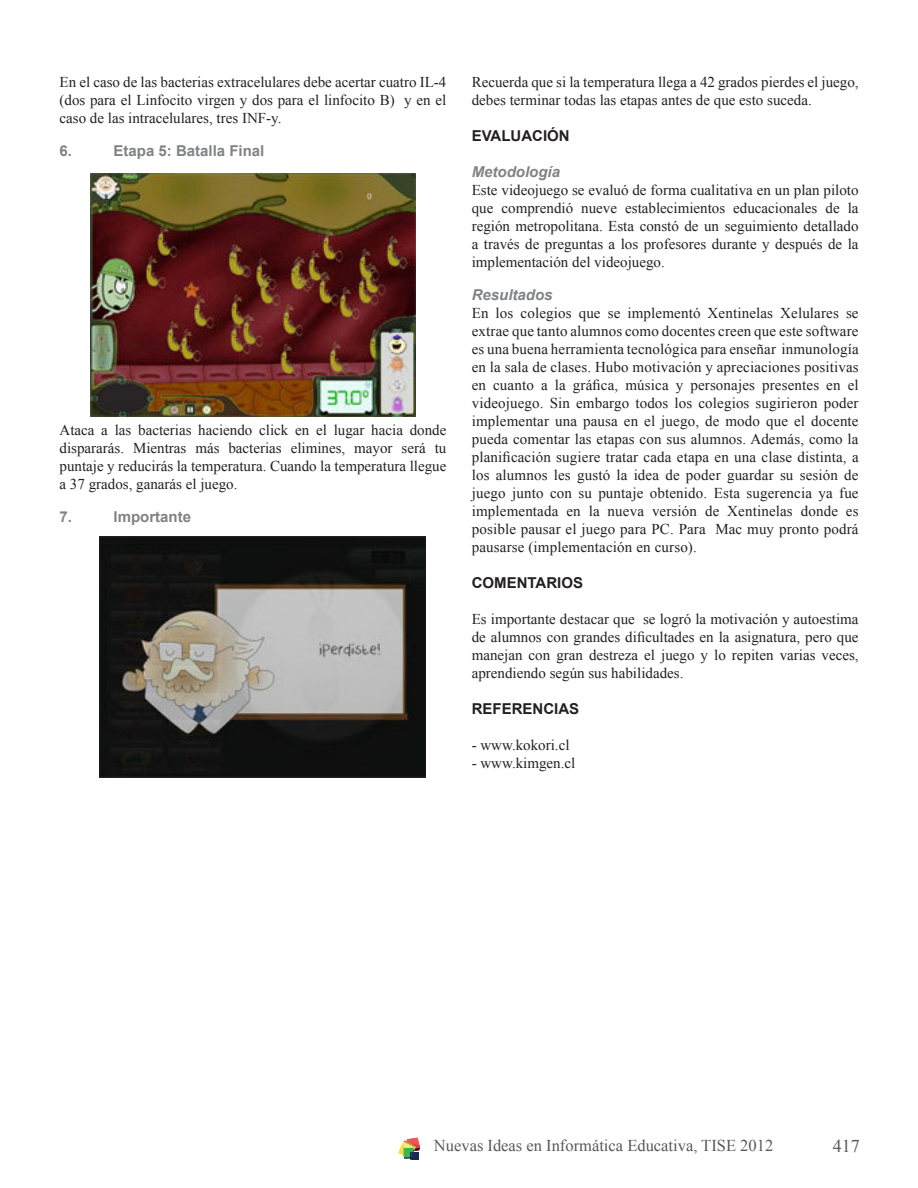
<style>
.page{position:relative;width:918px;height:1188px;background:#fff}
.page>*{position:absolute;margin:0;border:0;box-sizing:border-box;transform-origin:0 0}
.t1{font:18px "Times New Roman";color:#57585a}
.t2{font:16.5px "Times New Roman";color:#57585a}
.t3{font:15px/18px "Times New Roman";color:#231f20;text-align:justify}
.t4{font:700 15px "Arial";color:#808285}
.t5{font:700 15px "Arial";color:#231f20}
.t6{font:italic 700 15px "Arial";color:#808285}
</style>
<div class="page">
<svg style="left:398px;top:1138px;width:22px;height:22px"></svg>
<img style="left:90px;top:174px;width:326px;height:243px">
<img style="left:100px;top:536px;width:325px;height:242px">
<p class="t3" style="left:60px;top:74px;width:388px">En el caso de las bacterias extracelulares debe acertar cuatro IL-4 (dos para el Linfocito virgen y dos para el linfocito B) y en el caso de las intracelulares, tres INF-y.</p>
<p class="t4" style="left:60px;top:145px;width:14px">6.</p>
<p class="t4" style="left:114px;top:145px;width:152px">Etapa 5: Batalla Final</p>
<p class="t3" style="left:60px;top:422px;width:388px">Ataca a las bacterias haciendo click en el lugar hacia donde dispararás. Mientras más bacterias elimines, mayor será tu puntaje y reducirás la temperatura. Cuando la temperatura llegue a 37 grados, ganarás el juego.</p>
<p class="t4" style="left:60px;top:511px;width:14px">7.</p>
<p class="t4" style="left:114px;top:511px;width:79px">Importante</p>
<p class="t3" style="left:472px;top:74px;width:388px">Recuerda que si la temperatura llega a 42 grados pierdes el juego, debes terminar todas las etapas antes de que esto suceda.</p>
<p class="t5" style="left:472px;top:130px;width:100px">EVALUACIÓN</p>
<p class="t6" style="left:472px;top:166px;width:90px">Metodología</p>
<p class="t3" style="left:472px;top:182px;width:388px">Este videojuego se evaluó de forma cualitativa en un plan piloto que comprendió nueve establecimientos educacionales de la región metropolitana. Esta constó de un seguimiento detallado a través de preguntas a los profesores durante y después de la implementación del videojuego.</p>
<p class="t6" style="left:472px;top:289px;width:82px">Resultados</p>
<p class="t3" style="left:472px;top:305px;width:388px">En los colegios que se implementó Xentinelas Xelulares se extrae que tanto alumnos como docentes creen que este software es una buena herramienta tecnológica para enseñar inmunología en la sala de clases. Hubo motivación y apreciaciones positivas en cuanto a la gráica, música y personajes presentes en el videojuego. Sin embargo todos los colegios sugirieron poder implementar una pausa en el juego, de modo que el docente pueda comentar las etapas con sus alumnos. Además, como la planiicación sugiere tratar cada etapa en una clase distinta, a los alumnos les gustó la idea de poder guardar su sesión de juego junto con su puntaje obtenido. Esta sugerencia ya fue implementada en la nueva versión de Xentinelas donde es posible pausar el juego para PC. Para Mac muy pronto podrá pausarse (implementación en curso).</p>
<p class="t5" style="left:472px;top:577px;width:113px">COMENTARIOS</p>
<p class="t3" style="left:472px;top:611px;width:388px">Es importante destacar que se logró la motivación y autoestima de alumnos con grandes diicultades en la asignatura, pero que manejan con gran destreza el juego y lo repiten varias veces, aprendiendo según sus habilidades.</p>
<p class="t5" style="left:472px;top:703px;width:109px">REFERENCIAS</p>
<p class="t3" style="left:472px;top:737px;width:99px">- www.kokori.cl</p>
<p class="t3" style="left:472px;top:755px;width:105px">- www.kimgen.cl</p>
<p class="t2" style="left:434px;top:1139px;width:341px">Nuevas Ideas en Informática Educativa, TISE 2012</p>
<p class="t1" style="left:833px;top:1139px;width:28px">417</p>
</div>
